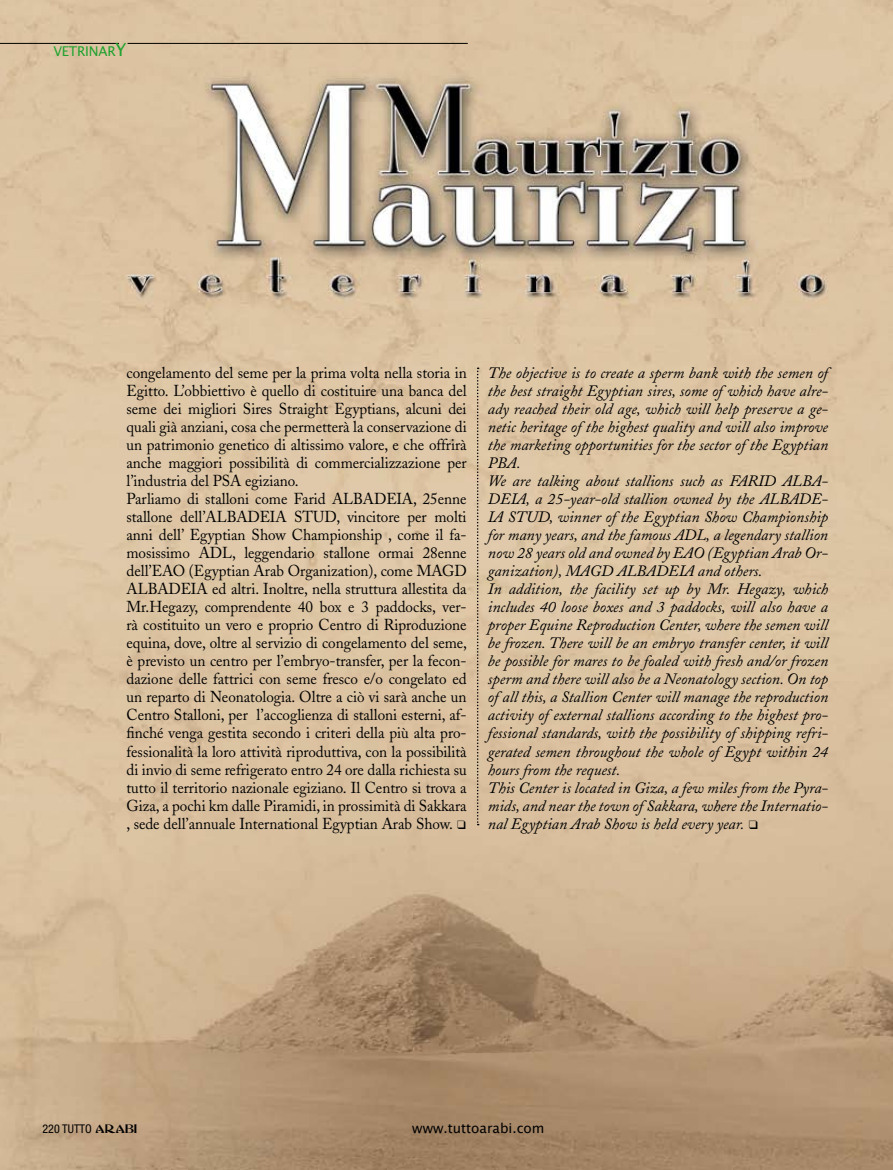
<style>
.page{position:relative;width:893px;height:1170px;background:#fff}
.page>*{position:absolute;margin:0;border:0;box-sizing:border-box;transform-origin:0 0}
.t1{font:15.75px/18px "Adobe Caslon";color:#000;scale:.96 1}
.t2{font:italic 15.75px/18px "Adobe Caslon";color:#000}
.t3{font:13.5px "Lucida Grande";color:#000}
.t4{font:13.5px "Lucida Grande";letter-spacing:-.015em;color:#1fa22e}
.t5{font:condensed 12px "Helvetica Neue";color:#000}
.s1{font-size:18px}
.s2{font-family:"Abbess";font-stretch:normal}
</style>
<div class="page">
<img style="left:0;top:0;width:893px;height:1169px">
<svg style="left:477px;top:367px;width:2px;height:458px"></svg>
<hr style="left:128px;top:43px;width:340px;height:1px;background:#000">
<hr style="left:0;top:43px;width:119px;height:1px;background:#000">
<p class="t4" style="left:53px;top:44px;width:75px">VETRINAR<span class="s1">Y</span></p>
<p class="t1" style="left:126px;top:364px;width:356px">congelamento del seme per la prima volta nella storia in Egitto. L’obbiettivo è quello di costituire una banca del seme dei migliori Sires Straight Egyptians, alcuni dei quali già anziani, cosa che permetterà la conservazione di un patrimonio genetico di altissimo valore, e che offrirà anche maggiori possibilità di commercializzazione per l’industria del PSA egiziano.<br>Parliamo di stalloni come Farid ALBADEIA, 25enne stallone dell’ALBADEIA STUD, vincitore per molti anni dell’ Egyptian Show Championship , come il fa&shy;mosissimo ADL, leggendario stallone ormai 28enne dell’EAO (Egyptian Arab Organization), come MAGD ALBADEIA ed altri. Inoltre, nella struttura allestita da Mr.Hegazy, comprendente 40 box e 3 paddocks, ver&shy;rà costituito un vero e proprio Centro di Riproduzione equina, dove, oltre al servizio di congelamento del seme, è previsto un centro per l’embryo-transfer, per la fecon&shy;dazione delle fattrici con seme fresco e/o congelato ed un reparto di Neonatologia. Oltre a ciò vi sarà anche un Centro Stalloni, per l’accoglienza di stalloni esterni, af&shy;finché venga gestita secondo i criteri della più alta pro&shy;fessionalità la loro attività riproduttiva, con la possibilità di invio di seme refrigerato entro 24 ore dalla richiesta su tutto il territorio nazionale egiziano. Il Centro si trova a Giza, a pochi km dalle Piramidi, in prossimità di Sakkara , sede dell’annuale International Egyptian Arab Show. ❑</p>
<p class="t2" style="left:488px;top:364px;width:342px">The objective is to create a sperm bank with the semen of the best straight Egyptian sires, some of which have alre&shy;ady reached their old age, which will help preserve a ge&shy;netic heritage of the highest quality and will also improve the marketing opportunities for the sector of the Egyptian PBA.<br>We are talking about stallions such as FARID ALBA-DEIA, a 25-year-old stallion owned by the ALBADE-IA STUD, winner of the Egyptian Show Championship for many years, and the famous ADL, a legendary stallion now 28 years old and owned by EAO (Egyptian Arab Or&shy;ganization), MAGD ALBADEIA and others.<br>In addition, the facility set up by Mr. Hegazy, which includes 40 loose boxes and 3 paddocks, will also have a proper Equine Reproduction Center, where the semen will be frozen. There will be an embryo transfer center, it will be possible for mares to be foaled with fresh and/or frozen sperm and there will also be a Neonatology section. On top of all this, a Stallion Center will manage the reproduction activity of external stallions according to the highest pro&shy;fessional standards, with the possibility of shipping refri&shy;gerated semen throughout the whole of Egypt within 24 hours from the request.<br>This Center is located in Giza, a few miles from the Pyra&shy;mids, and near the town of Sakkara, where the Internatio&shy;nal Egyptian Arab Show is held every year. ❑</p>
<p class="t5" style="left:43px;top:1121px;width:96px">220 TUTTO <span class="s2">ARABI</span></p>
<p class="t3" style="left:412px;top:1120px;width:134px">www.tuttoarabi.com</p>
</div>
